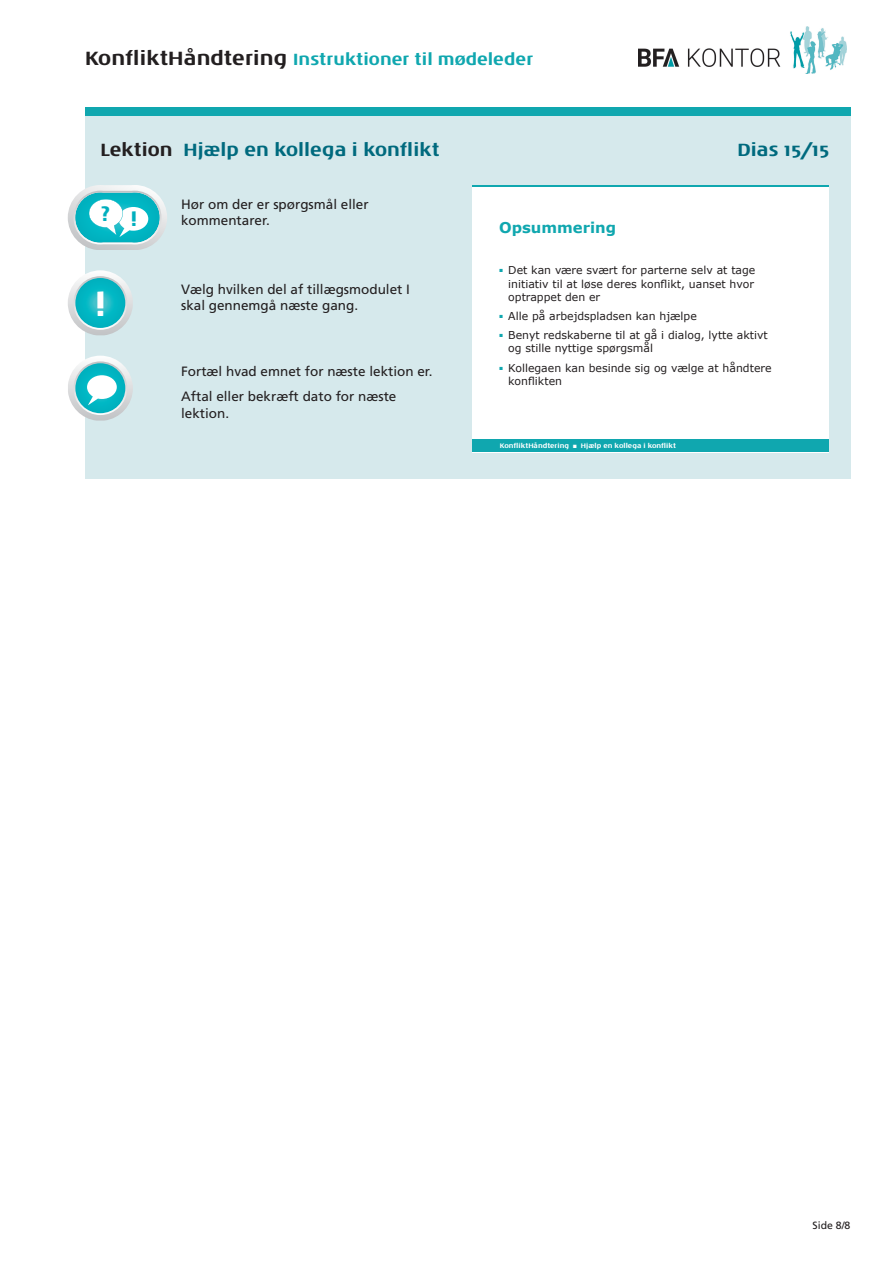
<style>
.page{position:relative;width:893px;height:1263px;background:#fff}
.page>*{position:absolute;margin:0;border:0;box-sizing:border-box;transform-origin:0 0}
.t1{font:700 35.7px "Noa LT Std";color:#fff}
.t2{font:700 21.3px "Noa LT Std";color:#00afbe}
.t3{font:700 18px "Noa LT Std";color:#006a7e}
.t4{font:700 16.5px "Noa LT Std";color:#10a7af}
.t5{font:700 14.85px "Verdana";color:#10a7af}
.t6{font:13.5px/25px "Frutiger";color:#231f20}
.t7{font:10.95px/13px "Verdana";color:#231f20}
.t8{font:10.5px "Frutiger";color:#231f20}
.t9{font:700 6.75px "Noa LT Std";color:#fff}
.s1{font-size:19.5px;color:#231f20}
.s2{color:#231f20}
</style>
<div class="page">
<div style="left:85px;top:111px;width:765px;height:367px;background:#d6e9ec"></div>
<div style="left:85px;top:107px;width:765px;height:9px;background:#10a7af"></div>
<div style="left:473px;top:185px;width:356px;height:267px;background:#fff"></div>
<div style="left:473px;top:439px;width:356px;height:13px;background:#10a7af"></div>
<hr style="left:473px;top:185px;width:356px;height:2px;background:#10a7af">
<svg style="left:68px;top:185px;width:99px;height:65px"></svg>
<svg style="left:68px;top:356px;width:65px;height:65px"></svg>
<svg style="left:68px;top:270px;width:65px;height:65px"></svg>
<svg style="left:74px;top:276px;width:53px;height:54px"></svg>
<svg style="left:75px;top:278px;width:50px;height:50px"></svg>
<div style="left:76px;top:279px;width:48px;height:48px;background:#00b1be;border-radius:50%"></div>
<div style="left:81px;top:283px;width:39px;height:40px;background:#00b4c2;border-radius:50%"></div>
<div style="left:84px;top:287px;width:33px;height:32px;background:#00b8c4;border-radius:50%"></div>
<div style="left:87px;top:289px;width:27px;height:28px;background:#08bac6;border-radius:50%"></div>
<div style="left:88px;top:290px;width:25px;height:26px;background:#0fbbc7;border-radius:50%"></div>
<div style="left:88px;top:291px;width:24px;height:24px;background:#14bcc7;border-radius:50%"></div>
<div style="left:89px;top:292px;width:22px;height:22px;background:#21bdc7;border-radius:50%"></div>
<div style="left:90px;top:293px;width:21px;height:20px;background:#28bec9;border-radius:50%"></div>
<div style="left:91px;top:294px;width:19px;height:18px;background:#2ebfc9;border-radius:50%"></div>
<div style="left:92px;top:294px;width:17px;height:17px;background:#33c0c9;border-radius:50%"></div>
<div style="left:93px;top:295px;width:15px;height:16px;background:#3ec1cb;border-radius:50%"></div>
<div style="left:94px;top:296px;width:13px;height:14px;background:#45c2cb;border-radius:50%"></div>
<img style="left:639px;top:27px;width:208px;height:46px">
<h3 class="t4" style="left:85px;top:49px;width:450px"><span class="s1">KonfliktHåndtering</span> Instruktioner til mødeleder</h3>
<h3 class="t3" style="left:100px;top:138px;width:341px"><span class="s2">Lektion</span> Hjælp en kollega i konflikt</h3>
<h3 class="t3" style="left:737px;top:138px;width:93px">Dias 15/15</h3>
<p class="t6" style="left:181px;top:191px;width:189px">Hør om der er spørgsmål eller</p>
<h2 class="t2" style="left:100px;top:203px;width:39px">? !</h2>
<p class="t6" style="left:181px;top:208px;width:90px">kommentarer.</p>
<h3 class="t5" style="left:499px;top:218px;width:119px">Opsummering</h3>
<p class="t7" style="left:508px;top:264px;width:249px;text-indent:-9px"><sup>■</sup> Det kan være svært for parterne selv at tage initiativ til at løse deres konflikt, uanset hvor optrappet den er</p>
<p class="t7" style="left:499px;top:309px;width:199px"><sup>■</sup> Alle på arbejdspladsen kan hjælpe</p>
<p class="t7" style="left:508px;top:328px;width:261px;text-indent:-9px"><sup>■</sup> Benyt redskaberne til at gå i dialog, lytte aktivt og stille nyttige spørgsmål</p>
<p class="t7" style="left:508px;top:361px;width:265px;text-indent:-9px"><sup>■</sup> Kollegaen kan besinde sig og vælge at håndtere konflikten</p>
<p class="t6" style="left:181px;top:276px;width:230px">Vælg hvilken del af tillægsmodulet I</p>
<h1 class="t1" style="left:94px;top:281px;width:14px">!</h1>
<p class="t6" style="left:181px;top:293px;width:179px">skal gennemgå næste gang.</p>
<p class="t6" style="left:181px;top:359px;width:253px">Fortæl hvad emnet for næste lektion er.<br>Aftal eller bekræft dato for næste</p>
<p class="t6" style="left:181px;top:400px;width:50px">lektion.</p>
<p class="t9" style="left:500px;top:441px;width:178px">KonfliktHåndtering ■ Hjælp en kollega i konflikt</p>
<p class="t8" style="left:812px;top:1219px;width:39px">Side 8/8</p>
</div>
